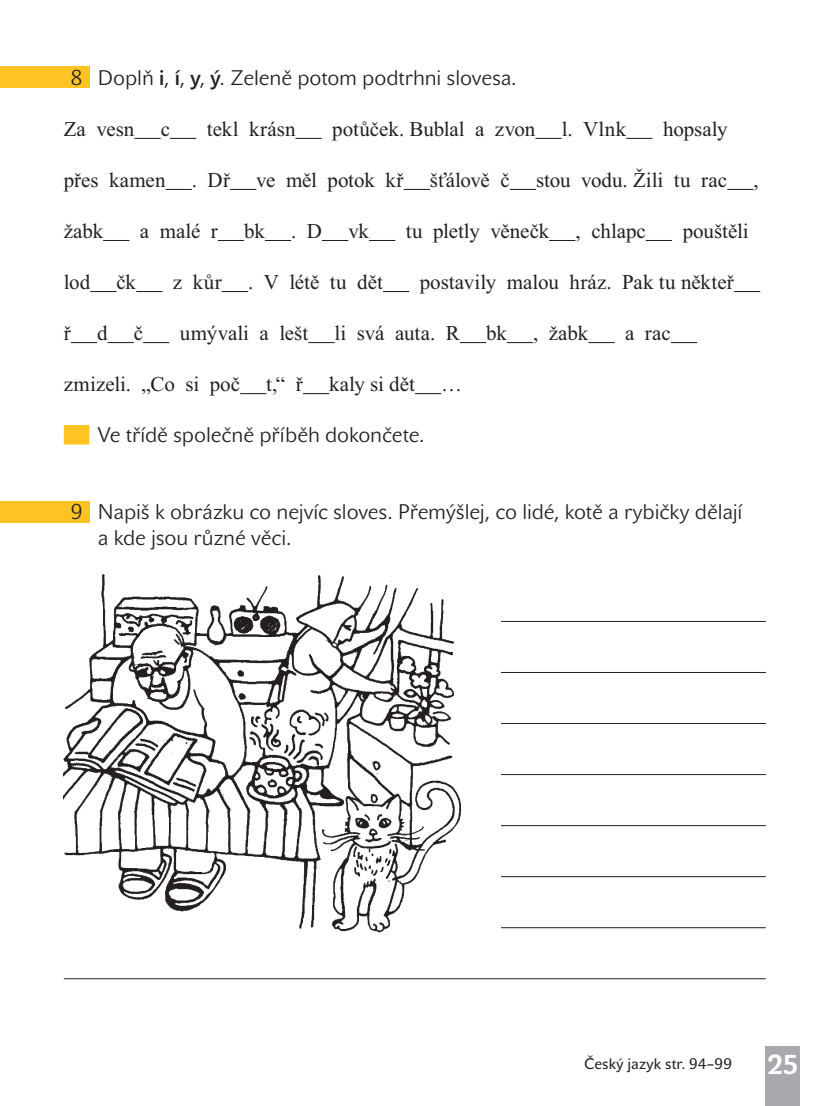
<style>
.page{position:relative;width:830px;height:1106px;background:#fff}
.page>*{position:absolute;margin:0;border:0;box-sizing:border-box;transform-origin:0 0}
.t1{font:700 27px "John Sans Text Pro";color:#fff}
.t2{font:21px "Times New Roman";color:#231f20}
.t3{font:21px/25.5px "John Sans Lite Pro";letter-spacing:-.005em;color:#231f20}
.t4{font:15px "John Sans Text Pro";letter-spacing:.015em;color:#231f20}
.s1{font-weight:700}
</style>
<div class="page">
<div style="left:765px;top:1046px;width:34px;height:59px;background:#a7a9ac"></div>
<div style="left:0;top:66px;width:89px;height:22px;background:#ffc424"></div>
<div style="left:0;top:501px;width:89px;height:21px;background:#ffc424"></div>
<svg style="left:134px;top:138px;width:27px;height:1px"></svg>
<svg style="left:170px;top:138px;width:26px;height:1px"></svg>
<svg style="left:295px;top:138px;width:27px;height:1px"></svg>
<svg style="left:535px;top:138px;width:26px;height:1px"></svg>
<svg style="left:626px;top:138px;width:26px;height:1px"></svg>
<svg style="left:166px;top:189px;width:26px;height:1px"></svg>
<svg style="left:230px;top:189px;width:26px;height:1px"></svg>
<svg style="left:404px;top:189px;width:26px;height:1px"></svg>
<svg style="left:509px;top:189px;width:27px;height:1px"></svg>
<svg style="left:727px;top:189px;width:26px;height:1px"></svg>
<svg style="left:103px;top:240px;width:26px;height:1px"></svg>
<svg style="left:218px;top:240px;width:26px;height:1px"></svg>
<svg style="left:265px;top:240px;width:26px;height:1px"></svg>
<svg style="left:322px;top:240px;width:26px;height:1px"></svg>
<svg style="left:369px;top:240px;width:26px;height:1px"></svg>
<svg style="left:549px;top:240px;width:26px;height:1px"></svg>
<svg style="left:645px;top:240px;width:27px;height:1px"></svg>
<svg style="left:90px;top:291px;width:26px;height:1px"></svg>
<svg style="left:136px;top:291px;width:26px;height:1px"></svg>
<svg style="left:222px;top:291px;width:26px;height:1px"></svg>
<svg style="left:383px;top:291px;width:26px;height:1px"></svg>
<svg style="left:734px;top:291px;width:26px;height:1px"></svg>
<svg style="left:71px;top:342px;width:26px;height:1px"></svg>
<svg style="left:108px;top:342px;width:26px;height:1px"></svg>
<svg style="left:143px;top:342px;width:26px;height:1px"></svg>
<svg style="left:308px;top:342px;width:26px;height:1px"></svg>
<svg style="left:460px;top:342px;width:26px;height:1px"></svg>
<svg style="left:507px;top:342px;width:26px;height:1px"></svg>
<svg style="left:588px;top:342px;width:26px;height:1px"></svg>
<svg style="left:671px;top:342px;width:26px;height:1px"></svg>
<svg style="left:240px;top:393px;width:26px;height:1px"></svg>
<svg style="left:303px;top:393px;width:26px;height:1px"></svg>
<svg style="left:415px;top:393px;width:26px;height:1px"></svg>
<div style="left:64px;top:425px;width:25px;height:19px;background:#ffc424"></div>
<hr style="left:64px;top:621px;width:701px;height:1px;background:#231f20">
<hr style="left:64px;top:672px;width:701px;height:1px;background:#231f20">
<hr style="left:64px;top:723px;width:701px;height:1px;background:#231f20">
<hr style="left:64px;top:774px;width:701px;height:1px;background:#231f20">
<hr style="left:64px;top:825px;width:701px;height:1px;background:#231f20">
<hr style="left:64px;top:876px;width:701px;height:1px;background:#231f20">
<hr style="left:64px;top:927px;width:701px;height:1px;background:#231f20">
<hr style="left:64px;top:978px;width:701px;height:1px;background:#231f20">
<img style="left:64px;top:574px;width:407px;height:359px">
<div style="left:472px;top:548px;width:29px;height:392px;background:#fff"></div>
<p class="t3" style="left:71px;top:65px;width:447px">8 Doplň <span class="s1">i</span>, <span class="s1">í</span>, <span class="s1">y</span>, <span class="s1">ý</span>. Zeleně potom podtrhni slovesa.</p>
<p class="t2" style="left:64px;top:121px;width:108px">Za vesn c</p>
<p class="t2" style="left:207px;top:121px;width:90px">tekl krásn</p>
<p class="t2" style="left:332px;top:121px;width:205px">potůček. Bublal a zvon</p>
<p class="t2" style="left:561px;top:121px;width:66px">l. Vlnk</p>
<p class="t2" style="left:663px;top:121px;width:66px">hopsaly</p>
<p class="t2" style="left:64px;top:172px;width:103px">přes kamen</p>
<p class="t2" style="left:192px;top:172px;width:40px">. Dř</p>
<p class="t2" style="left:256px;top:172px;width:255px">ve měl potok kř šťálově č</p>
<p class="t2" style="left:536px;top:172px;width:193px">stou vodu. Žili tu rac</p>
<p class="t2" style="left:753px;top:172px;width:7px">,</p>
<p class="t2" style="left:64px;top:224px;width:41px">žabk</p>
<p class="t2" style="left:140px;top:224px;width:79px">a malé r</p>
<p class="t2" style="left:244px;top:224px;width:22px">bk</p>
<p class="t2" style="left:291px;top:224px;width:32px">. D</p>
<p class="t2" style="left:348px;top:224px;width:22px">vk</p>
<p class="t2" style="left:406px;top:224px;width:145px">tu pletly věnečk</p>
<p class="t2" style="left:575px;top:224px;width:72px">, chlapc</p>
<p class="t2" style="left:682px;top:224px;width:68px">pouštěli</p>
<p class="t2" style="left:64px;top:275px;width:28px">lod</p>
<p class="t2" style="left:116px;top:275px;width:21px">čk</p>
<p class="t2" style="left:173px;top:275px;width:50px">z kůr</p>
<p class="t2" style="left:248px;top:275px;width:136px">. V létě tu dět</p>
<p class="t2" style="left:419px;top:275px;width:316px">postavily malou hráz. Pak tu někteř</p>
<p class="t2" style="left:64px;top:326px;width:81px">ř d č</p>
<p class="t2" style="left:180px;top:326px;width:328px">umývali a lešt li svá auta. R bk</p>
<p class="t2" style="left:533px;top:326px;width:57px">, žabk</p>
<p class="t2" style="left:625px;top:326px;width:47px">a rac</p>
<p class="t2" style="left:64px;top:377px;width:178px">zmizeli. „Co si poč</p>
<p class="t2" style="left:266px;top:377px;width:38px">t,“ ř</p>
<p class="t2" style="left:329px;top:377px;width:87px">kaly si dět</p>
<p class="t2" style="left:441px;top:377px;width:22px">…</p>
<p class="t3" style="left:98px;top:422px;width:328px">Ve třídě společně příběh dokončete.</p>
<p class="t3" style="left:98px;top:499px;width:646px;text-indent:-27px">9 Napiš k obrázku co nejvíc sloves. Přemýšlej, co lidé, kotě a rybičky dělají a kde jsou různé věci.</p>
<p class="t4" style="left:584px;top:1054px;width:149px">Český jazyk str. 94–99</p>
<p class="t1" style="left:767px;top:1049px;width:33px">25</p>
</div>
